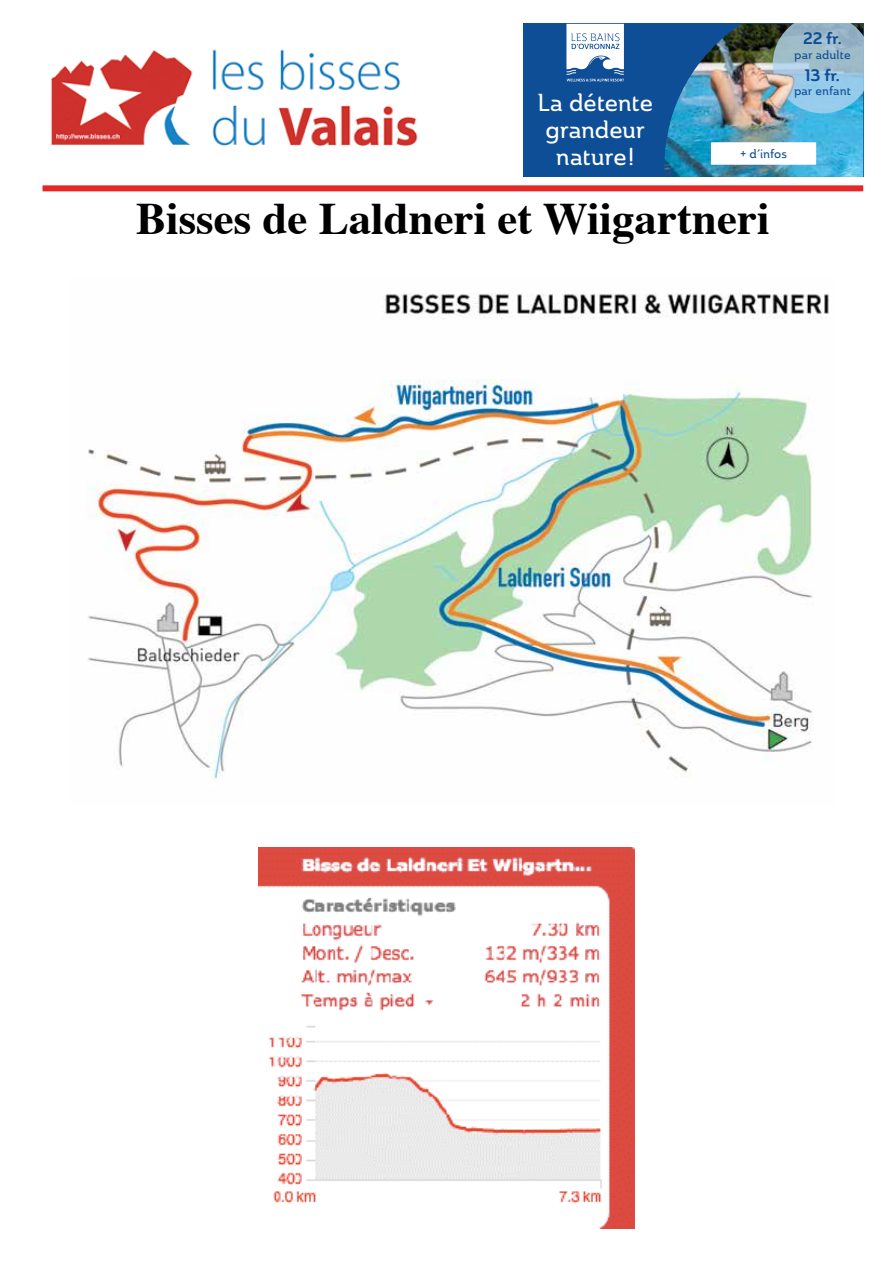
<style>
.page{position:relative;width:893px;height:1263px;background:#fff}
.page>*{position:absolute;margin:0;border:0;box-sizing:border-box;transform-origin:0 0}
.t1{font:700 45px "Times";color:#000}
.t2{font:24.3px/27px "Ainslie Nor Med";letter-spacing:-.01em;color:#fff;text-align:center}
.t3{font:16.5px "Ainslie Nor Bol";letter-spacing:.005em;color:#0e4e96}
.t4{font:12.3px "Ainslie Nor Med";color:#0e4e96}
.t5{font:12.15px "Ainslie Nor Med";letter-spacing:.01em;color:#0e4e96}
</style>
<div class="page">
<img style="left:51px;top:49px;width:367px;height:97px">
<img style="left:87px;top:293px;width:742px;height:486px">
<div style="left:43px;top:185px;width:820px;height:6px;background:#e72726"></div>
<div style="left:523px;top:24px;width:340px;height:153px;background:#0e4e96"></div>
<svg style="left:566px;top:24px;width:58px;height:57px"></svg>
<img style="left:664px;top:24px;width:199px;height:153px">
<img style="left:259px;top:847px;width:375px;height:381px">
<p class="t2" style="left:537px;top:89px;width:117px">La détente grandeur nature!</p>
<p class="t3" style="left:803px;top:27px;width:40px">22 fr.</p>
<p class="t5" style="left:794px;top:47px;width:58px">par adulte</p>
<p class="t3" style="left:805px;top:64px;width:36px">13 fr.</p>
<p class="t5" style="left:794px;top:83px;width:58px">par enfant</p>
<p class="t4" style="left:740px;top:146px;width:48px">+ d’infos</p>
<p class="t1" style="left:136px;top:175px;width:635px">Bisses de Laldneri et Wiigartneri</p>
</div>
